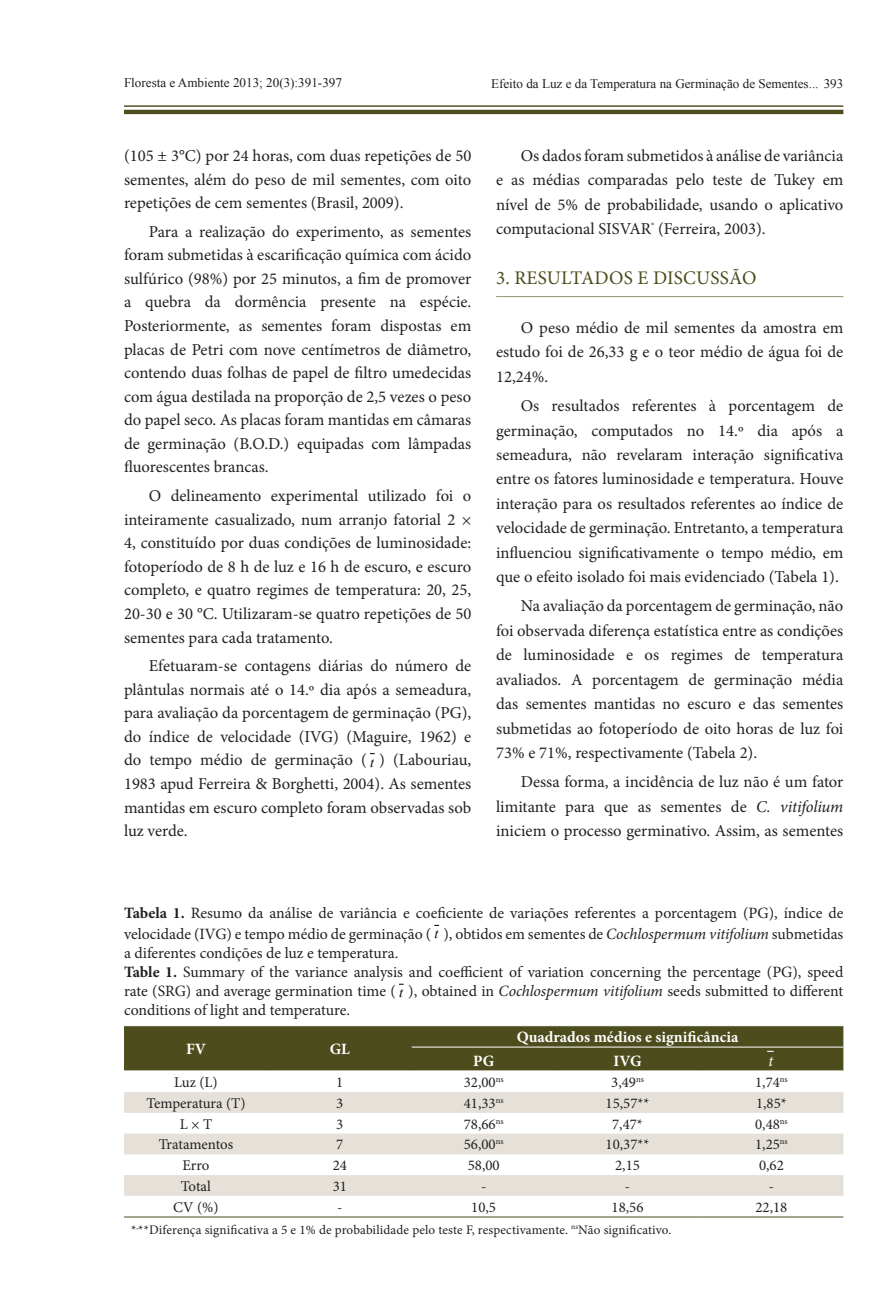
<style>
.page{position:relative;width:893px;height:1315px;background:#fff}
.page>*{position:absolute;margin:0;border:0;box-sizing:border-box;transform-origin:0 0}
.t1{font:19.25px "Minion Pro";letter-spacing:.01em;color:#4c4c1d}
.Corpo{font:16.62px/23.6px "Minion Pro";color:#231f20;text-align:justify}
._1__Legenda_figura{font:15.75px/21px "Minion Pro";color:#231f20}
.Cabeçalho{font:700 15.75px "Minion Pro";color:#fff}
.Cabeçalho-2{font:italic 15.75px "Minion Pro";color:#fff}
.Corpo_-_tabela{font:14.88px "Minion Pro";color:#231f20}
.t2{font:italic 14px "Times New Roman";color:#000}
.Rodapé_-_tabela{font:13.12px "Minion Pro";letter-spacing:.01em;color:#231f20}
.Cabeçalho_B{font:13.12px "Times New Roman";color:#231f20}
.s1{font-style:italic}
.s2{font-weight:700}
</style>
<div class="page">
<hr style="left:124px;top:110px;width:719px;height:4px;background:#4c4c1d">
<hr style="left:124px;top:105px;width:719px;height:2px;background:#4c4c1d">
<hr style="left:496px;top:296px;width:347px;height:1px;background:#949071">
<div style="left:124px;top:1026px;width:719px;height:44px;background:#4c4c1d"></div>
<svg style="left:124px;top:1195px;width:719px;height:1px"></svg>
<svg style="left:124px;top:1092px;width:719px;height:103px;fill:#e5e1d9"></svg>
<hr style="left:412px;top:1046px;width:144px;height:1px;background:#fff">
<hr style="left:556px;top:1046px;width:143px;height:1px;background:#fff">
<hr style="left:699px;top:1046px;width:144px;height:1px;background:#fff">
<hr style="left:124px;top:1216px;width:144px;height:1px;background:#4c4c1d">
<hr style="left:268px;top:1216px;width:144px;height:1px;background:#4c4c1d">
<hr style="left:412px;top:1216px;width:144px;height:1px;background:#4c4c1d">
<hr style="left:556px;top:1216px;width:143px;height:1px;background:#4c4c1d">
<hr style="left:699px;top:1216px;width:144px;height:1px;background:#4c4c1d">
<p class="Cabeçalho_B" style="left:124px;top:74px;width:219px">Floresta e Ambiente 2013; 20(3):391-397</p>
<p class="Cabeçalho_B" style="left:491px;top:75px;width:354px">Efeito da Luz e da Temperatura na Germinação de Sementes... 393</p>
<p class="Corpo" style="left:124px;top:144px;width:349px">(105 ± 3°C) por 24 horas, com duas repetições de 50 sementes, além do peso de mil sementes, com oito repetições de cem sementes (Brasil, 2009).</p>
<p class="Corpo" style="left:124px;top:220px;width:349px;text-indent:25px">Para a realização do experimento, as sementes foram submetidas à escarificação química com ácido sulfúrico (98%) por 25 minutos, a fim de promover a quebra da dormência presente na espécie.<br>Posteriormente, as sementes foram dispostas em placas de Petri com nove centímetros de diâmetro, contendo duas folhas de papel de filtro umedecidas com água destilada na proporção de 2,5 vezes o peso do papel seco. As placas foram mantidas em câmaras de germinação (B.O.D.) equipadas com lâmpadas fluorescentes brancas.</p>
<p class="Corpo" style="left:124px;top:484px;width:349px;text-indent:25px">O delineamento experimental utilizado foi o inteiramente casualizado, num arranjo fatorial 2 × 4, constituído por duas condições de luminosidade: fotoperíodo de 8 h de luz e 16 h de escuro, e escuro completo, e quatro regimes de temperatura: 20, 25, 20-30 e 30 °C. Utilizaram-se quatro repetições de 50 sementes para cada tratamento.</p>
<p class="Corpo" style="left:124px;top:654px;width:349px;text-indent:25px">Efetuaram-se contagens diárias do número de plântulas normais até o 14.º dia após a semeadura, para avaliação da porcentagem de germinação (PG), do índice de velocidade (IVG) (Maguire, 1962) e do tempo médio de germinação (</p>
<p class="Corpo" style="left:124px;top:748px;width:349px;text-indent:255px">) (Labouriau, 1983 apud Ferreira &amp; Borghetti, 2004). As sementes mantidas em escuro completo foram observadas sob luz verde.</p>
<p class="t2" style="left:370px;top:752px;width:5px">t</p>
<p class="Corpo" style="left:496px;top:144px;width:349px;line-height:24.3px;text-indent:25px">Os dados foram submetidos à análise de variância e as médias comparadas pelo teste de Tukey em nível de 5% de probabilidade, usando o aplicativo computacional SISVAR<sup>®</sup> (Ferreira, 2003).</p>
<p class="t1" style="left:496px;top:265px;width:262px">3. RESULTADOS E DISCUSSÃO</p>
<p class="Corpo" style="left:496px;top:315px;width:349px;line-height:24.3px;text-indent:25px">O peso médio de mil sementes da amostra em estudo foi de 26,33 g e o teor médio de água foi de 12,24%.</p>
<p class="Corpo" style="left:496px;top:394px;width:349px;line-height:24.3px;text-indent:25px">Os resultados referentes à porcentagem de germinação, computados no 14.º dia após a semeadura, não revelaram interação significativa entre os fatores luminosidade e temperatura. Houve interação para os resultados referentes ao índice de velocidade de germinação. Entretanto, a temperatura influenciou significativamente o tempo médio, em que o efeito isolado foi mais evidenciado (Tabela 1).</p>
<p class="Corpo" style="left:496px;top:594px;width:349px;line-height:24.3px;text-indent:25px">Na avaliação da porcentagem de germinação, não foi observada diferença estatística entre as condições de luminosidade e os regimes de temperatura avaliados. A porcentagem de germinação média das sementes mantidas no escuro e das sementes submetidas ao fotoperíodo de oito horas de luz foi 73% e 71%, respectivamente (Tabela 2).</p>
<p class="Corpo" style="left:496px;top:770px;width:349px;line-height:24.3px;text-indent:25px">Dessa forma, a incidência de luz não é um fator limitante para que as sementes de <span class="s1">C. vitifolium </span>iniciem o processo germinativo. Assim, as sementes</p>
<p class="_1__Legenda_figura" style="left:124px;top:902px;width:721px"><span class="s2">Tabela 1.</span> Resumo da análise de variância e coeficiente de variações referentes a porcentagem (PG), índice de velocidade (IVG) e tempo médio de germinação (</p>
<p class="t2" style="left:434px;top:924px;width:5px">t</p>
<p class="_1__Legenda_figura" style="left:443px;top:923px;width:401px">), obtidos em sementes de <span class="s1">Cochlospermum vitifolium</span> submetidas</p>
<p class="_1__Legenda_figura" style="left:124px;top:942px;width:276px">a diferentes condições de luz e temperatura.</p>
<p class="_1__Legenda_figura" style="left:124px;top:961px;width:721px;line-height:19.8px"><span class="s2">Table 1.</span> Summary of the variance analysis and coefficient of variation concerning the percentage (PG), speed rate (SRG) and average germination time (</p>
<p class="t2" style="left:399px;top:983px;width:5px">t</p>
<p class="_1__Legenda_figura" style="left:408px;top:981px;width:437px">), obtained in <span class="s1">Cochlospermum vitifolium</span> seeds submitted to different</p>
<p class="_1__Legenda_figura" style="left:124px;top:1000px;width:228px">conditions of light and temperature.</p>
<p class="Cabeçalho" style="left:186px;top:1038px;width:21px">FV</p>
<p class="Cabeçalho" style="left:330px;top:1038px;width:22px">GL</p>
<p class="Cabeçalho" style="left:517px;top:1026px;width:223px">Quadrados médios e significância</p>
<p class="Cabeçalho" style="left:766px;top:1039px;width:10px">–</p>
<p class="Cabeçalho" style="left:473px;top:1050px;width:22px">PG</p>
<p class="Cabeçalho" style="left:614px;top:1050px;width:30px">IVG</p>
<p class="Cabeçalho-2" style="left:768px;top:1050px;width:6px">t</p>
<p class="Corpo_-_tabela" style="left:174px;top:1072px;width:45px">Luz (L)</p>
<p class="Corpo_-_tabela" style="left:336px;top:1072px;width:9px">1</p>
<p class="Corpo_-_tabela" style="left:464px;top:1072px;width:41px">32,00<sup>ns</sup></p>
<p class="Corpo_-_tabela" style="left:611px;top:1072px;width:34px">3,49<sup>ns</sup></p>
<p class="Corpo_-_tabela" style="left:755px;top:1072px;width:34px">1,74<sup>ns</sup></p>
<p class="Corpo_-_tabela" style="left:146px;top:1093px;width:101px">Temperatura (T)</p>
<p class="Corpo_-_tabela" style="left:336px;top:1093px;width:9px">3</p>
<p class="Corpo_-_tabela" style="left:464px;top:1093px;width:41px">41,33<sup>ns</sup></p>
<p class="Corpo_-_tabela" style="left:606px;top:1093px;width:45px">15,57**</p>
<p class="Corpo_-_tabela" style="left:756px;top:1093px;width:32px">1,85*</p>
<p class="Corpo_-_tabela" style="left:180px;top:1114px;width:34px">L × T</p>
<p class="Corpo_-_tabela" style="left:336px;top:1114px;width:9px">3</p>
<p class="Corpo_-_tabela" style="left:464px;top:1114px;width:41px">78,66<sup>ns</sup></p>
<p class="Corpo_-_tabela" style="left:612px;top:1114px;width:32px">7,47*</p>
<p class="Corpo_-_tabela" style="left:755px;top:1114px;width:34px">0,48<sup>ns</sup></p>
<p class="Corpo_-_tabela" style="left:159px;top:1134px;width:76px">Tratamentos</p>
<p class="Corpo_-_tabela" style="left:336px;top:1134px;width:9px">7</p>
<p class="Corpo_-_tabela" style="left:464px;top:1134px;width:41px">56,00<sup>ns</sup></p>
<p class="Corpo_-_tabela" style="left:606px;top:1134px;width:45px">10,37**</p>
<p class="Corpo_-_tabela" style="left:755px;top:1134px;width:34px">1,25<sup>ns</sup></p>
<p class="Corpo_-_tabela" style="left:182px;top:1155px;width:28px">Erro</p>
<p class="Corpo_-_tabela" style="left:333px;top:1155px;width:16px">24</p>
<p class="Corpo_-_tabela" style="left:468px;top:1155px;width:33px">58,00</p>
<p class="Corpo_-_tabela" style="left:615px;top:1155px;width:26px">2,15</p>
<p class="Corpo_-_tabela" style="left:759px;top:1155px;width:26px">0,62</p>
<p class="Corpo_-_tabela" style="left:181px;top:1176px;width:32px">Total</p>
<p class="Corpo_-_tabela" style="left:333px;top:1176px;width:16px">31</p>
<p class="Corpo_-_tabela" style="left:481px;top:1176px;width:7px">-</p>
<p class="Corpo_-_tabela" style="left:625px;top:1176px;width:7px">-</p>
<p class="Corpo_-_tabela" style="left:769px;top:1176px;width:7px">-</p>
<p class="Corpo_-_tabela" style="left:173px;top:1197px;width:47px">CV (%)</p>
<p class="Corpo_-_tabela" style="left:337px;top:1197px;width:7px">-</p>
<p class="Corpo_-_tabela" style="left:471px;top:1197px;width:26px">10,5</p>
<p class="Corpo_-_tabela" style="left:612px;top:1197px;width:33px">18,56</p>
<p class="Corpo_-_tabela" style="left:755px;top:1197px;width:33px">22,18</p>
<p class="Rodapé_-_tabela" style="left:131px;top:1220px;width:542px">*<sup>,</sup>**Diferença significativa a 5 e 1% de probabilidade pelo teste F, respectivamente. <sup>ns</sup>Não significativo.</p>
</div>
